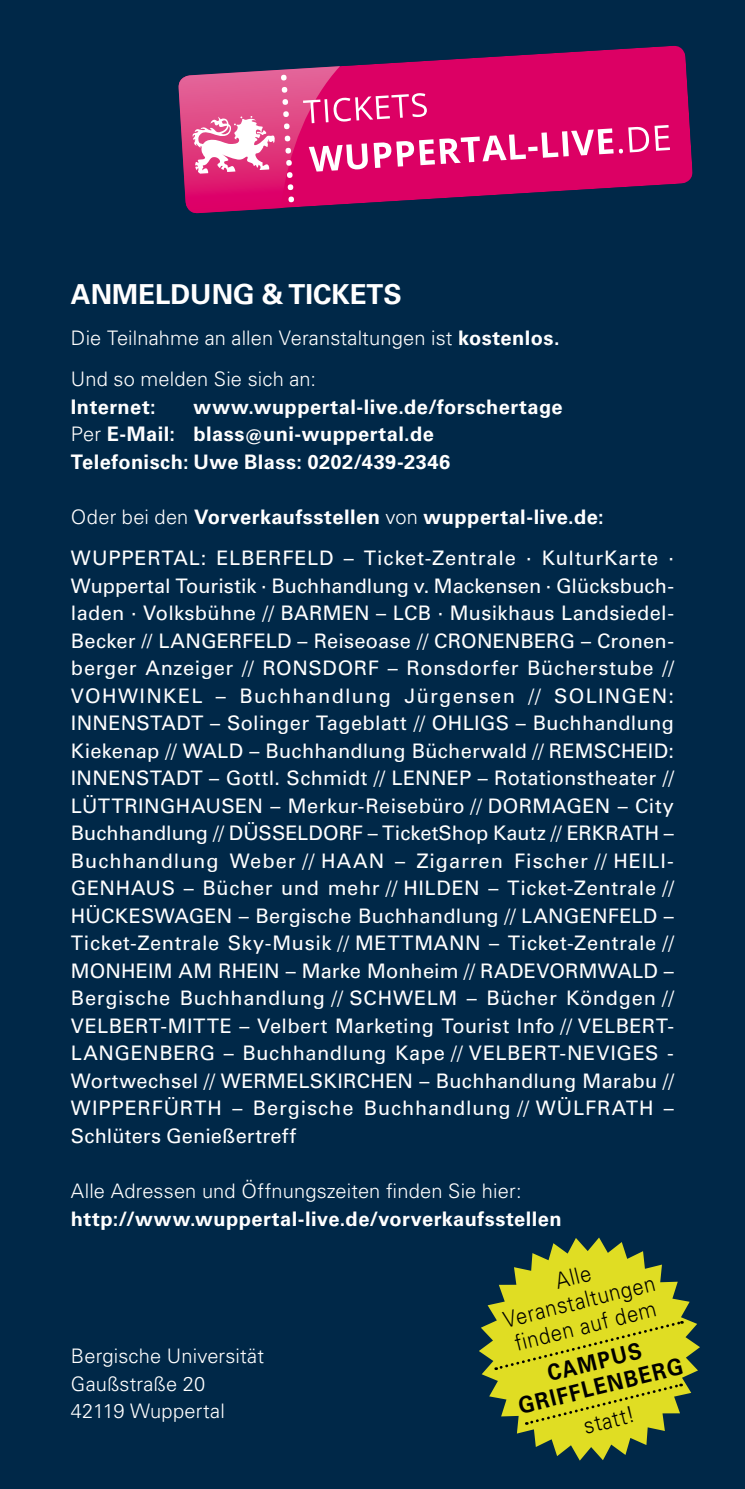
<style>
.page{position:relative;width:745px;height:1489px;background:#fff}
.page>*{position:absolute;margin:0;border:0;box-sizing:border-box;transform-origin:0 0}
.t1{font:700 27.5px "Univers LT Pro 65";color:#fff}
.t2{font:300 22.5px/25px "Univers LT Pro 45";color:#000;text-align:center;scale:.9 1}
.t3{font:700 22.5px/25px "Univers LT Pro 65";color:#000;text-align:center;scale:.9 1}
.t4{font:20px/27.5px "Univers LT Pro 55 Roman";letter-spacing:.035em;color:#fff;text-align:justify}
.t5{font:700 20px/27.5px "Univers LT Pro 65";letter-spacing:.025em;color:#fff}
.t6{font:300 20px/27.5px "Univers LT Pro 45";letter-spacing:.01em;color:#fff}
.s1{font-family:"Univers LT Pro 65";font-weight:700}
.s2{font-family:"Univers LT Pro 45";font-weight:300}
</style>
<div class="page">
<div style="left:0;top:0;width:744px;height:1488px;background:#002848"></div>
<svg style="left:479px;top:1237px;width:220px;height:223px;fill:#e0dd23"></svg>
<div style="left:495px;top:1319px;width:187px;height:51px;background:#e0dd23"></div>
<svg style="left:526px;top:1382px;width:155px;height:43px;background:#d0cf23"></svg>
<svg style="left:346px;top:45px;width:346px;height:140px;fill:#dc0064"></svg>
<svg style="left:178px;top:66px;width:491px;height:148px;background:#c52875"></svg>
<h1 class="t1" style="left:71px;top:278px;width:332px">ANMELDUNG &amp; TICKETS</h1>
<p class="t6" style="left:71px;top:317px;width:490px;line-height:41.2px">Die Teilnahme an allen Veranstaltungen ist <span class="s1">kostenlos.<br></span>Und so melden Sie sich an:</p>
<p class="t5" style="left:71px;top:393px;width:86px">Internet:</p>
<p class="t5" style="left:71px;top:393px;width:493px;text-indent:122px">www.wuppertal-live.de/forschertage<br><span class="s2">Per</span> E-Mail: blass@uni-wuppertal.de<br>Telefonisch: Uwe Blass: 0202/439-2346</p>
<p class="t5" style="left:71px;top:503px;width:534px"><span class="s2">Oder bei den</span> Vorverkaufsstellen <span class="s2">von</span> wuppertal-live.de:</p>
<p class="t4" style="left:71px;top:544px;width:604px">WUPPERTAL: ELBERFELD – Ticket-Zentrale · KulturKarte · Wuppertal Touristik · Buchhandlung v. Mackensen · Glücksbuch&shy;laden · Volksbühne <span class="s2">//</span> BARMEN – LCB · Musikhaus Landsiedel-Becker // LANGERFELD – Reiseoase <span class="s2">//</span> CRONENBERG – Cronen&shy;berger Anzeiger <span class="s2">//</span> RONSDORF – Ronsdorfer Bücherstube <span class="s2">// </span>VOHWINKEL – Buchhandlung Jürgensen <span class="s2">//</span> SOLINGEN:<br>INNENSTADT – Solinger Tageblatt <span class="s2">//</span> OHLIGS – Buchhandlung Kiekenap <span class="s2">//</span> WALD – Buchhandlung Bücherwald <span class="s2">//</span> REMSCHEID:<br>INNENSTADT – Gottl. Schmidt <span class="s2">//</span> LENNEP – Rotationstheater <span class="s2">// </span>LÜTTRINGHAUSEN – Merkur-Reisebüro <span class="s2">//</span> DORMAGEN – City Buchhandlung <span class="s2">//</span> DÜSSELDORF – TicketShop Kautz <span class="s2">//</span> ERKRATH – Buchhandlung Weber <span class="s2">//</span> HAAN – Zigarren Fischer <span class="s2">//</span> HEILI-GENHAUS – Bücher und mehr <span class="s2">//</span> HILDEN – Ticket-Zentrale <span class="s2">// </span>HÜCKESWAGEN – Bergische Buchhandlung <span class="s2">//</span> LANGENFELD – Ticket-Zentrale Sky-Musik <span class="s2">//</span> METTMANN – Ticket-Zentrale <span class="s2">// </span>MONHEIM AM RHEIN – Marke Monheim <span class="s2">//</span> RADEVORMWALD – Bergische Buchhandlung <span class="s2">//</span> SCHWELM – Bücher Köndgen <span class="s2">// </span>VELBERT-MITTE – Velbert Marketing Tourist Info <span class="s2">//</span> VELBERT-LANGENBERG – Buchhandlung Kape <span class="s2">//</span> VELBERT-NEVIGES - Wortwechsel <span class="s2">//</span> WERMELSKIRCHEN – Buchhandlung Marabu <span class="s2">// </span>WIPPERFÜRTH – Bergische Buchhandlung <span class="s2">//</span> WÜLFRATH – Schlüters Genießertreff</p>
<p class="t6" style="left:71px;top:1176px;width:452px">Alle Adressen und Öffnungszeiten finden Sie hier:</p>
<p class="t5" style="left:71px;top:1204px;width:492px">http://www.wuppertal-live.de/vorverkaufsstellen</p>
<p class="t6" style="left:71px;top:1341px;width:194px">Bergische Universität<br>Gaußstraße 20<br>42119 Wuppertal</p>
<p class="t2" style="left:494px;top:1283px;width:174px;rotate:-14deg">Alle<br>Veranstaltungen finden auf dem</p>
<p class="t3" style="left:509px;top:1369px;width:189px;rotate:-14deg">CAMPUS<br>GRIFFLENBERG</p>
<p class="t2" style="left:580px;top:1413px;width:59px;rotate:-14deg">statt!</p>
</div>
